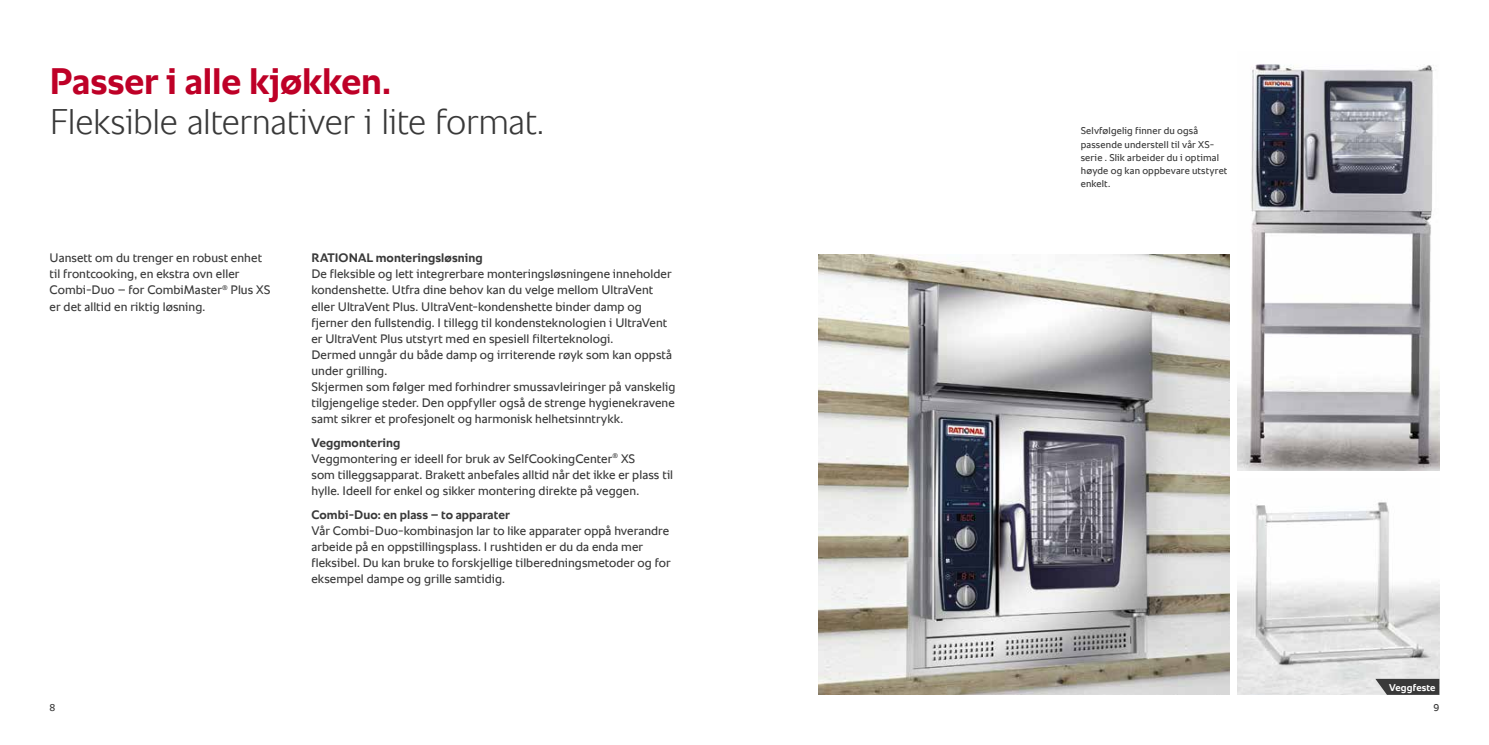
<style>
.page{position:relative;width:1489px;height:745px;background:#fff}
.page>*{position:absolute;margin:0;border:0;box-sizing:border-box;transform-origin:0 0}
.t1{font:700 37.5px "RATIONAL Sans TT";letter-spacing:-.005em;color:#be0027}
.t2{font:300 36.25px "RATIONAL Sans TT";letter-spacing:-.01em;color:#393939}
.t3{font:12.5px/16px "RATIONAL Sans TT";letter-spacing:.005em;color:#393939}
.t4{font:700 12.5px "RATIONAL Sans TT";letter-spacing:.005em;color:#393939}
.t5{font:10px/13.2px "RATIONAL Sans TT";letter-spacing:.015em;color:#393939}
.t6{font:700 10px "RATIONAL Sans TT";letter-spacing:.015em;color:#fff}
.s1{font-weight:700}
</style>
<div class="page">
<img style="left:1237px;top:64px;width:202px;height:406px">
<img style="left:1237px;top:502px;width:202px;height:192px">
<svg style="left:1375px;top:678px;width:64px;height:16px"></svg>
<img style="left:819px;top:254px;width:410px;height:440px">
<h1 class="t1" style="left:50px;top:54px;width:343px">Passer i alle kjøkken.</h1>
<h2 class="t2" style="left:50px;top:96px;width:496px">Fleksible alternativer i lite format.</h2>
<p class="t3" style="left:50px;top:250px;width:222px">Uansett om du trenger en robust enhet til frontcooking, en ekstra ovn eller Combi-Duo – for CombiMaster<sup>®</sup> Plus XS er det alltid en riktig løsning.</p>
<p class="t4" style="left:311px;top:249px;width:173px">RATIONAL monteringsløsning</p>
<p class="t3" style="left:311px;top:266px;width:365px">De fleksible og lett integrerbare monteringsløsningene inneholder kondenshette. Utfra dine behov kan du velge mellom UltraVent eller UltraVent Plus. UltraVent-kondenshette binder damp og fjerner den fullstendig. I tillegg til kondensteknologien i UltraVent er UltraVent Plus utstyrt med en spesiell filterteknologi.<br>Dermed unngår du både damp og irriterende røyk som kan oppstå under grilling.<br>Skjermen som følger med forhindrer smussavleiringer på vanskelig tilgjengelige steder. Den oppfyller også de strenge hygienekravene samt sikrer et profesjonelt og harmonisk helhetsinntrykk.</p>
<p class="t3" style="left:311px;top:434px;width:363px"><span class="s1">Veggmontering<br></span>Veggmontering er ideell for bruk av SelfCookingCenter<sup>®</sup> XS<br>som tilleggsapparat. Brakett anbefales alltid når det ikke er plass til hylle. Ideell for enkel og sikker montering direkte på veggen.</p>
<p class="t4" style="left:311px;top:505px;width:200px">Combi-Duo: en plass – to apparater</p>
<p class="t3" style="left:311px;top:522px;width:361px">Vår Combi-Duo-kombinasjon lar to like apparater oppå hverandre arbeide på en oppstillingsplass. I rushtiden er du da enda mer fleksibel. Du kan bruke to forskjellige tilberedningsmetoder og for eksempel dampe og grille samtidig.</p>
<p class="t5" style="left:1080px;top:124px;width:148px">Selvfølgelig finner du også passende understell til vår XS&shy;serie . Slik arbeider du i optimal høyde og kan oppbevare utstyret enkelt.</p>
<p class="t6" style="left:1388px;top:679px;width:48px">Veggfeste</p>
<p class="t5" style="left:50px;top:700px;width:7px">8</p>
<p class="t5" style="left:1433px;top:700px;width:7px">9</p>
</div>
